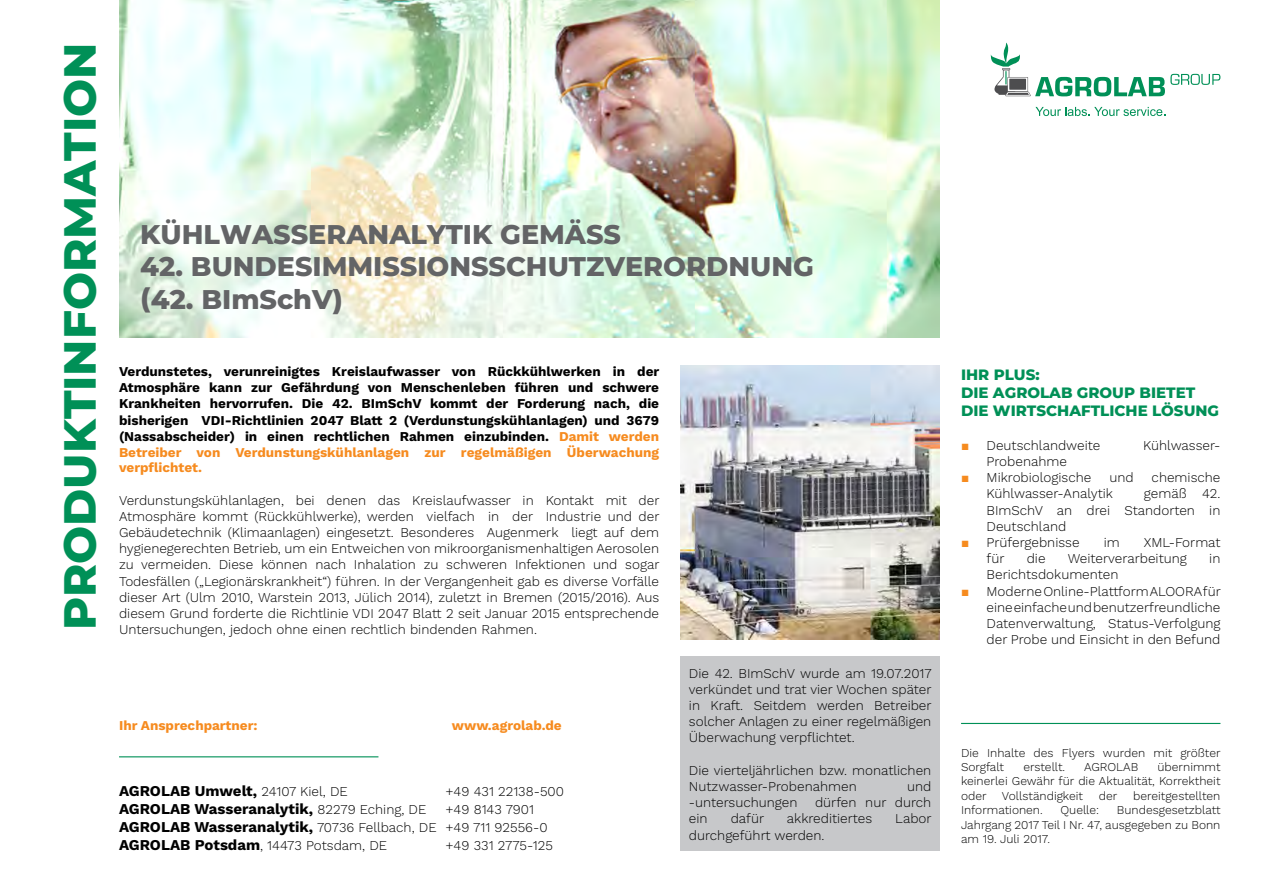
<style>
.page{position:relative;width:1263px;height:893px;background:#fff}
.page>*{position:absolute;margin:0;border:0;box-sizing:border-box;transform-origin:0 0}
.t1{font:100 45px "Montserrat";color:#009057}
.t2{font:100 27px/32.4px "Montserrat";color:#636466}
.t3{font:700 15px/18px "Work Sans";color:#000}
.t4{font:100 15px/18px "Montserrat";color:#009057}
.t5{font:300 13.5px/16.2px "Work Sans";color:#000;text-align:justify}
.t6{font:700 13.5px/16px "Work Sans";color:#000;text-align:justify}
.t7{font:700 13.5px "Work Sans";color:#f68b1f}
.t8{font:300 12px/14.4px "Work Sans";color:#000;text-align:justify}
.s1{color:#f68b1f}
.s2{font-weight:300;font-size:13.5px}
.s3{font-weight:700;font-size:15px}
.s4{font-family:"Arial";font-weight:400;color:#f68b1f}
</style>
<div class="page">
<svg style="left:991px;top:43px;width:229px;height:53px"></svg>
<svg style="left:1035px;top:107px;width:130px;height:9px"></svg>
<img style="left:119px;top:0;width:821px;height:337px">
<hr style="left:119px;top:756px;width:259px;height:1px;background:#009057">
<img style="left:680px;top:366px;width:260px;height:274px">
<div style="left:680px;top:656px;width:260px;height:194px;background:#c7c8ca"></div>
<hr style="left:961px;top:723px;width:259px;height:1px;background:#009057">
<h1 class="t1" style="left:50px;top:630px;width:589px;rotate:-90deg">PRODUKTINFORMATION</h1>
<h2 class="t2" style="left:140px;top:217px;width:482px">KÜHLWASSERANALYTIK GEMÄSS</h2>
<h2 class="t2" style="left:140px;top:250px;width:675px">42. BUNDESIMMISSIONSSCHUTZVERORDNUNG (42. BImSchV)</h2>
<p class="t6" style="left:119px;top:364px;width:542px">Verdunstetes, verunreinigtes Kreislaufwasser von Rückkühlwerken in der Atmosphäre kann zur Gefährdung von Menschenleben führen und schwere Krankheiten hervorrufen. Die 42. BImSchV kommt der Forderung nach, die bisherigen VDI-Richtlinien 2047 Blatt 2 (Verdunstungskühlanlagen) und 3679 (Nassabscheider) in einen rechtlichen Rahmen einzubinden. <span class="s1">Damit werden Betreiber von Verdunstungskühlanlagen zur regelmäßigen Überwachung verpflichtet.</span></p>
<p class="t5" style="left:119px;top:493px;width:542px">Verdunstungskühlanlagen, bei denen das Kreislaufwasser in Kontakt mit der Atmosphäre kommt (Rückkühlwerke), werden vielfach in der Industrie und der Gebäudetechnik (Klimaanlagen) eingesetzt. Besonderes Augenmerk liegt auf dem hygienegerechten Betrieb, um ein Entweichen von mikroorganismenhaltigen Aerosolen zu vermeiden. Diese können nach Inhalation zu schweren Infektionen und sogar Todesfällen („Legionärskrankheit“) führen. In der Vergangenheit gab es diverse Vorfälle dieser Art (Ulm 2010, Warstein 2013, Jülich 2014), zuletzt in Bremen (2015/2016). Aus diesem Grund forderte die Richtlinie VDI 2047 Blatt 2 seit Januar 2015 entsprechende Untersuchungen, jedoch ohne einen rechtlich bindenden Rahmen.</p>
<p class="t7" style="left:119px;top:717px;width:140px">Ihr Ansprechpartner:</p>
<p class="t7" style="left:452px;top:717px;width:111px">www.agrolab.de</p>
<p class="t3" style="left:119px;top:783px;width:319px">AGROLAB Umwelt, <span class="s2">24107 Kiel, DE<br></span>AGROLAB Wasseranalytik, <span class="s2">82279 Eching, DE<br></span>AGROLAB Wasseranalytik, <span class="s2">70736 Fellbach, DE</span></p>
<p class="t5" style="left:119px;top:838px;width:270px"><span class="s3">AGROLAB Potsdam</span>, 14473 Potsdam, DE</p>
<p class="t5" style="left:445px;top:783px;width:120px;line-height:18px;text-align:left">+49 431 22138-500 +49 8143 7901<br>+49 711 92556-0 +49 331 2775-125</p>
<p class="t5" style="left:689px;top:665px;width:244px">Die 42. BImSchV wurde am 19.07.2017 verkündet und trat vier Wochen später in Kraft. Seitdem werden Betreiber solcher Anlagen zu einer regelmäßigen Überwachung verpflichtet.</p>
<p class="t5" style="left:689px;top:763px;width:244px">Die vierteljährlichen bzw. monatlichen<br>Nutzwasser-Probenahmen</p>
<p class="t5" style="left:907px;top:779px;width:26px">und</p>
<p class="t5" style="left:689px;top:795px;width:110px">-untersuchungen</p>
<p class="t5" style="left:815px;top:795px;width:118px">dürfen nur durch</p>
<p class="t5" style="left:689px;top:811px;width:20px">ein</p>
<p class="t5" style="left:731px;top:811px;width:35px">dafür</p>
<p class="t5" style="left:787px;top:811px;width:87px">akkreditiertes</p>
<p class="t5" style="left:895px;top:811px;width:38px">Labor</p>
<p class="t5" style="left:689px;top:827px;width:137px">durchgeführt werden.</p>
<p class="t4" style="left:961px;top:365px;width:260px">IHR PLUS:<br>DIE AGROLAB GROUP BIETET<br>DIE WIRTSCHAFTLICHE LÖSUNG</p>
<p class="t5" style="left:961px;top:438px;width:141px"><span class="s4">■</span> Deutschlandweite</p>
<p class="t5" style="left:1143px;top:438px;width:79px">Kühlwasser-</p>
<p class="t5" style="left:986px;top:454px;width:82px">Probenahme</p>
<p class="t5" style="left:961px;top:470px;width:132px"><span class="s4">■</span> Mikrobiologische</p>
<p class="t5" style="left:1109px;top:470px;width:26px">und</p>
<p class="t5" style="left:1151px;top:470px;width:70px">chemische</p>
<p class="t5" style="left:986px;top:486px;width:128px">Kühlwasser-Analytik</p>
<p class="t5" style="left:986px;top:486px;width:235px;text-indent:157px">gemäß 42.<br>BImSchV an drei Standorten in Deutschland</p>
<p class="t5" style="left:961px;top:535px;width:120px"><span class="s4">■</span> Prüfergebnisse</p>
<p class="t5" style="left:1104px;top:535px;width:18px">im</p>
<p class="t5" style="left:1144px;top:535px;width:78px">XML-Format</p>
<p class="t5" style="left:986px;top:551px;width:19px">für</p>
<p class="t5" style="left:1027px;top:551px;width:20px">die</p>
<p class="t5" style="left:1068px;top:551px;width:121px">Weiterverarbeitung</p>
<p class="t5" style="left:1209px;top:551px;width:13px">in</p>
<p class="t5" style="left:986px;top:567px;width:133px">Berichtsdokumenten</p>
<p class="t5" style="left:986px;top:583px;width:236px;text-indent:-26px"><span class="s4">■</span> Moderne Online-Plattform ALOORA für eine einfache und benutzerfreundliche Datenverwaltung, Status-Verfolgung der Probe und Einsicht in den Befund</p>
<p class="t8" style="left:961px;top:746px;width:261px">Die Inhalte des Flyers wurden mit größter<br>Sorgfalt</p>
<p class="t8" style="left:961px;top:760px;width:261px;text-indent:196px">übernimmt keinerlei Gewähr für die Aktualität, Korrektheit oder</p>
<p class="t8" style="left:1023px;top:760px;width:43px">erstellt.</p>
<p class="t8" style="left:1084px;top:760px;width:56px">AGROLAB</p>
<p class="t8" style="left:1002px;top:789px;width:83px">Vollständigkeit</p>
<p class="t8" style="left:1099px;top:789px;width:20px">der</p>
<p class="t8" style="left:1133px;top:789px;width:89px">bereitgestellten</p>
<p class="t8" style="left:961px;top:803px;width:83px">Informationen.</p>
<p class="t8" style="left:1060px;top:803px;width:40px">Quelle:</p>
<p class="t8" style="left:961px;top:803px;width:261px;text-indent:156px">Bundesgesetzblatt Jahrgang 2017 Teil I Nr. 47, ausgegeben zu Bonn am 19. Juli 2017.</p>
</div>
